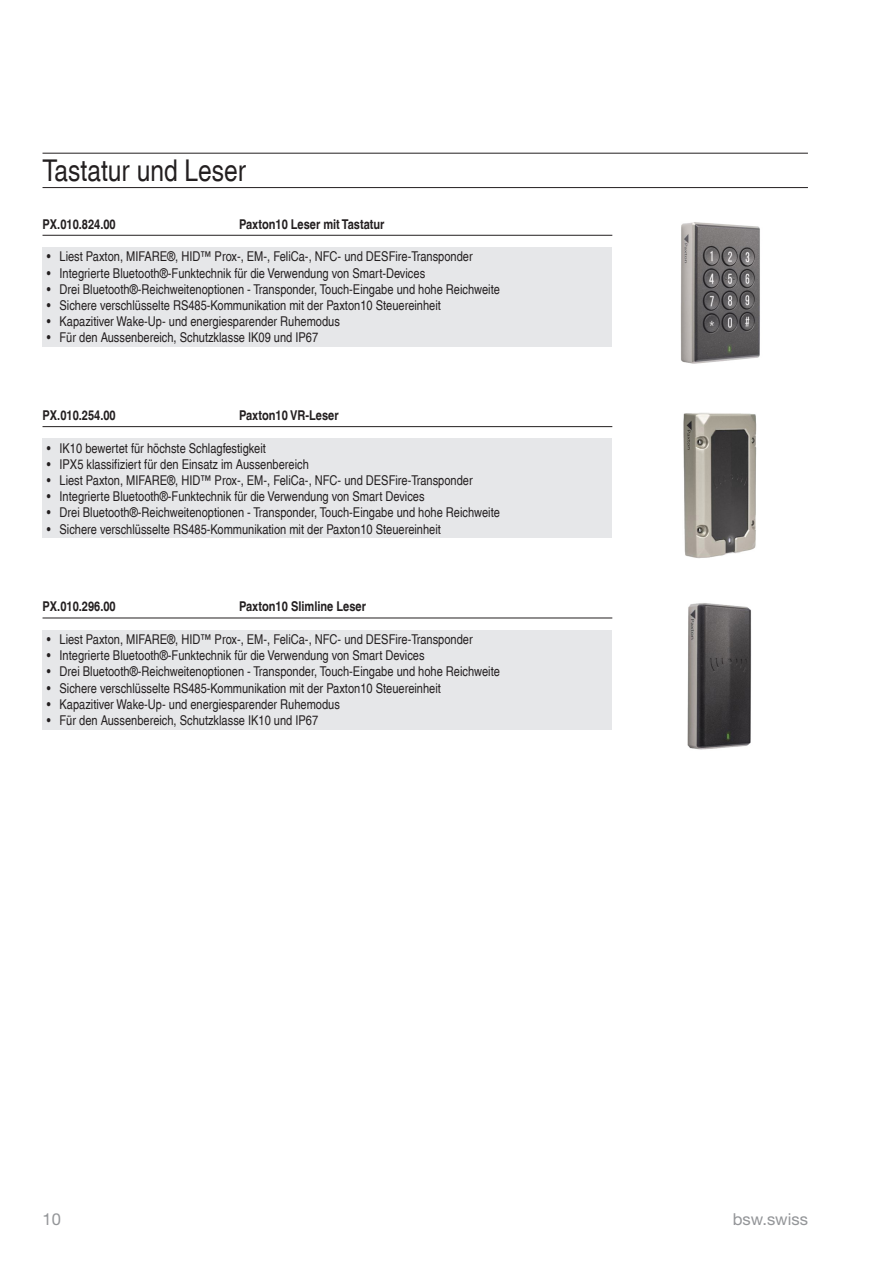
<style>
.page{position:relative;width:893px;height:1263px;background:#fff}
.page>*{position:absolute;margin:0;border:0;box-sizing:border-box;transform-origin:0 0}
.t1{font:condensed 30px "Helvetica LT";color:#231f20}
.t2{font:16.5px "Helvetica Neue LT Pro";color:#939598}
.t3{font:condensed 13.5px "Helvetica LT";color:#231f20}
.t4{font:700 condensed 13.5px "Helvetica LT";color:#231f20}
</style>
<div class="page">
<hr style="left:43px;top:153px;width:765px;height:1px;background:#231f20">
<hr style="left:43px;top:187px;width:765px;height:1px;background:#231f20">
<hr style="left:43px;top:235px;width:569px;height:1px;background:#231f20">
<div style="left:43px;top:247px;width:569px;height:100px;background:#e6e7e9"></div>
<img style="left:680px;top:222px;width:80px;height:142px">
<hr style="left:43px;top:618px;width:569px;height:1px;background:#231f20">
<div style="left:43px;top:630px;width:569px;height:99px;background:#e6e7e9"></div>
<img style="left:687px;top:603px;width:65px;height:147px">
<hr style="left:43px;top:426px;width:569px;height:1px;background:#231f20">
<div style="left:43px;top:439px;width:569px;height:99px;background:#e6e7e9"></div>
<img style="left:683px;top:413px;width:74px;height:146px">
<h1 class="t1" style="left:43px;top:152px;width:205px">Tastatur und Leser</h1>
<p class="t4" style="left:43px;top:216px;width:75px">PX.010.824.00</p>
<p class="t4" style="left:239px;top:216px;width:147px">Paxton10 Leser mit Tastatur</p>
<p class="t3" style="left:47px;top:248px;width:427px">• Liest Paxton, MIFARE®, HID™ Prox-, EM-, FeliCa-, NFC- und DESFire-Transponder</p>
<p class="t3" style="left:47px;top:265px;width:380px">• Integrierte Bluetooth®-Funktechnik für die Verwendung von Smart-Devices</p>
<p class="t3" style="left:47px;top:281px;width:455px">• Drei Bluetooth®-Reichweitenoptionen - Transponder, Touch-Eingabe und hohe Reichweite</p>
<p class="t3" style="left:47px;top:297px;width:396px">• Sichere verschlüsselte RS485-Kommunikation mit der Paxton10 Steuereinheit</p>
<p class="t3" style="left:47px;top:313px;width:295px">• Kapazitiver Wake-Up- und energiesparender Ruhemodus</p>
<p class="t3" style="left:47px;top:329px;width:273px">• Für den Aussenbereich, Schutzklasse IK09 und IP67</p>
<p class="t4" style="left:43px;top:407px;width:75px">PX.010.254.00</p>
<p class="t4" style="left:239px;top:407px;width:101px">Paxton10 VR-Leser</p>
<p class="t3" style="left:47px;top:440px;width:221px">• IK10 bewertet für höchste Schlagfestigkeit</p>
<p class="t3" style="left:47px;top:456px;width:264px">• IPX5 klassifiziert für den Einsatz im Aussenbereich</p>
<p class="t3" style="left:47px;top:472px;width:427px">• Liest Paxton, MIFARE®, HID™ Prox-, EM-, FeliCa-, NFC- und DESFire-Transponder</p>
<p class="t3" style="left:47px;top:488px;width:379px">• Integrierte Bluetooth®-Funktechnik für die Verwendung von Smart Devices</p>
<p class="t3" style="left:47px;top:505px;width:455px">• Drei Bluetooth®-Reichweitenoptionen - Transponder, Touch-Eingabe und hohe Reichweite</p>
<p class="t3" style="left:47px;top:521px;width:396px">• Sichere verschlüsselte RS485-Kommunikation mit der Paxton10 Steuereinheit</p>
<p class="t4" style="left:43px;top:598px;width:75px">PX.010.296.00</p>
<p class="t4" style="left:239px;top:598px;width:129px">Paxton10 Slimline Leser</p>
<p class="t3" style="left:47px;top:631px;width:427px">• Liest Paxton, MIFARE®, HID™ Prox-, EM-, FeliCa-, NFC- und DESFire-Transponder</p>
<p class="t3" style="left:47px;top:647px;width:379px">• Integrierte Bluetooth®-Funktechnik für die Verwendung von Smart Devices</p>
<p class="t3" style="left:47px;top:664px;width:455px">• Drei Bluetooth®-Reichweitenoptionen - Transponder, Touch-Eingabe und hohe Reichweite</p>
<p class="t3" style="left:47px;top:680px;width:396px">• Sichere verschlüsselte RS485-Kommunikation mit der Paxton10 Steuereinheit</p>
<p class="t3" style="left:47px;top:696px;width:295px">• Kapazitiver Wake-Up- und energiesparender Ruhemodus</p>
<p class="t3" style="left:47px;top:712px;width:273px">• Für den Aussenbereich, Schutzklasse IK10 und IP67</p>
<p class="t2" style="left:43px;top:1209px;width:20px">10</p>
<p class="t2" style="left:733px;top:1209px;width:77px">bsw.swiss</p>
</div>
